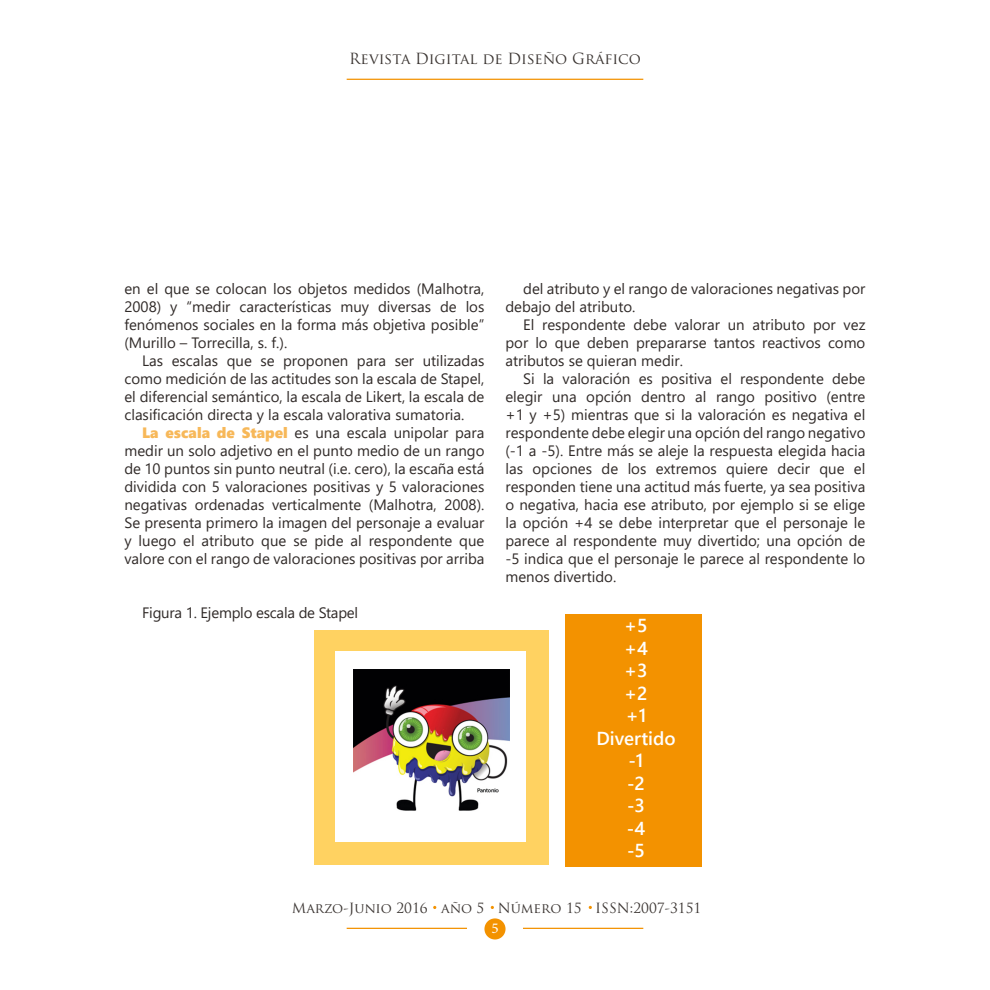
<style>
.page{position:relative;width:990px;height:990px;background:#fff}
.page>*{position:absolute;margin:0;border:0;box-sizing:border-box;transform-origin:0 0}
.Cuerpo{font:600 18.75px "Segoe UI";color:#fff}
.Cuerpo-2{font:15px/18px "Segoe UI";color:#302a28;text-align:justify}
.t1{font:15px "Trajan Pro";color:#3b3532}
.t2{font:15px "Minion Pro";color:#fff}
.t3{font:13.75px "Trajan Pro";color:#3b3532}
.s1{font-family:"Segoe UI Black";color:#f7b859}
</style>
<div class="page">
<div style="left:484px;top:918px;width:22px;height:22px;background:#f39200;border-radius:50%"></div>
<hr style="left:347px;top:79px;width:296px;height:1px;background:#f39200">
<hr style="left:347px;top:928px;width:120px;height:1px;background:#f39200">
<hr style="left:523px;top:928px;width:120px;height:1px;background:#f39200">
<div style="left:565px;top:614px;width:137px;height:253px;background:#f39200"></div>
<div style="left:314px;top:631px;width:234px;height:234px;background:#ffd261"></div>
<div style="left:335px;top:651px;width:191px;height:191px;background:#fff"></div>
<img style="left:354px;top:669px;width:155px;height:142px">
<p class="t1" style="left:349px;top:49px;width:293px">Revista Digital de Diseño Gráfico</p>
<p class="Cuerpo-2" style="left:124px;top:280px;width:362px">en el que se colocan los objetos medidos (Malhotra, 2008) y “medir características muy diversas de los fenómenos sociales en la forma más objetiva posible” (Murillo – Torrecilla, s. f.).</p>
<p class="Cuerpo-2" style="left:124px;top:352px;width:362px;text-indent:18px">Las escalas que se proponen para ser utilizadas como medición de las actitudes son la escala de Stapel, el diferencial semántico, la escala de Likert, la escala de clasificación directa y la escala valorativa sumatoria.</p>
<p class="Cuerpo-2" style="left:124px;top:424px;width:362px;text-indent:18px"><span class="s1">La escala de Stapel</span> es una escala unipolar para medir un solo adjetivo en el punto medio de un rango de 10 puntos sin punto neutral (i.e. cero), la escaña está dividida con 5 valoraciones positivas y 5 valoraciones negativas ordenadas verticalmente (Malhotra, 2008).<br>Se presenta primero la imagen del personaje a evaluar y luego el atributo que se pide al respondente que valore con el rango de valoraciones positivas por arriba</p>
<p class="Cuerpo-2" style="left:142px;top:604px;width:218px">Figura 1. Ejemplo escala de Stapel</p>
<p class="Cuerpo-2" style="left:505px;top:280px;width:362px;text-indent:18px">del atributo y el rango de valoraciones negativas por debajo del atributo.</p>
<p class="Cuerpo-2" style="left:505px;top:316px;width:362px;text-indent:18px">El respondente debe valorar un atributo por vez por lo que deben prepararse tantos reactivos como atributos se quieran medir.</p>
<p class="Cuerpo-2" style="left:505px;top:370px;width:362px;text-indent:18px">Si la valoración es positiva el respondente debe elegir una opción dentro al rango positivo (entre +1 y +5) mientras que si la valoración es negativa el respondente debe elegir una opción del rango negativo (-1 a -5). Entre más se aleje la respuesta elegida hacia las opciones de los extremos quiere decir que el responden tiene una actitud más fuerte, ya sea positiva o negativa, hacia ese atributo, por ejemplo si se elige la opción +4 se debe interpretar que el personaje le parece al respondente muy divertido; una opción de -5 indica que el personaje le parece al respondente lo menos divertido.</p>
<p class="Cuerpo" style="left:624px;top:610px;width:25px">+5</p>
<p class="Cuerpo" style="left:624px;top:633px;width:25px">+4</p>
<p class="Cuerpo" style="left:624px;top:655px;width:25px">+3</p>
<p class="Cuerpo" style="left:624px;top:678px;width:25px">+2</p>
<p class="Cuerpo" style="left:626px;top:700px;width:22px">+1</p>
<p class="Cuerpo" style="left:596px;top:723px;width:81px">Divertido</p>
<p class="Cuerpo" style="left:628px;top:745px;width:17px">-1</p>
<p class="Cuerpo" style="left:627px;top:768px;width:19px">-2</p>
<p class="Cuerpo" style="left:627px;top:790px;width:19px">-3</p>
<p class="Cuerpo" style="left:627px;top:813px;width:20px">-4</p>
<p class="Cuerpo" style="left:627px;top:835px;width:19px">-5</p>
<p class="t3" style="left:292px;top:899px;width:411px">Marzo-Junio 2016 año 5 Número 15 ISSN:2007-3151</p>
<p class="t2" style="left:491px;top:918px;width:9px">5</p>
</div>
